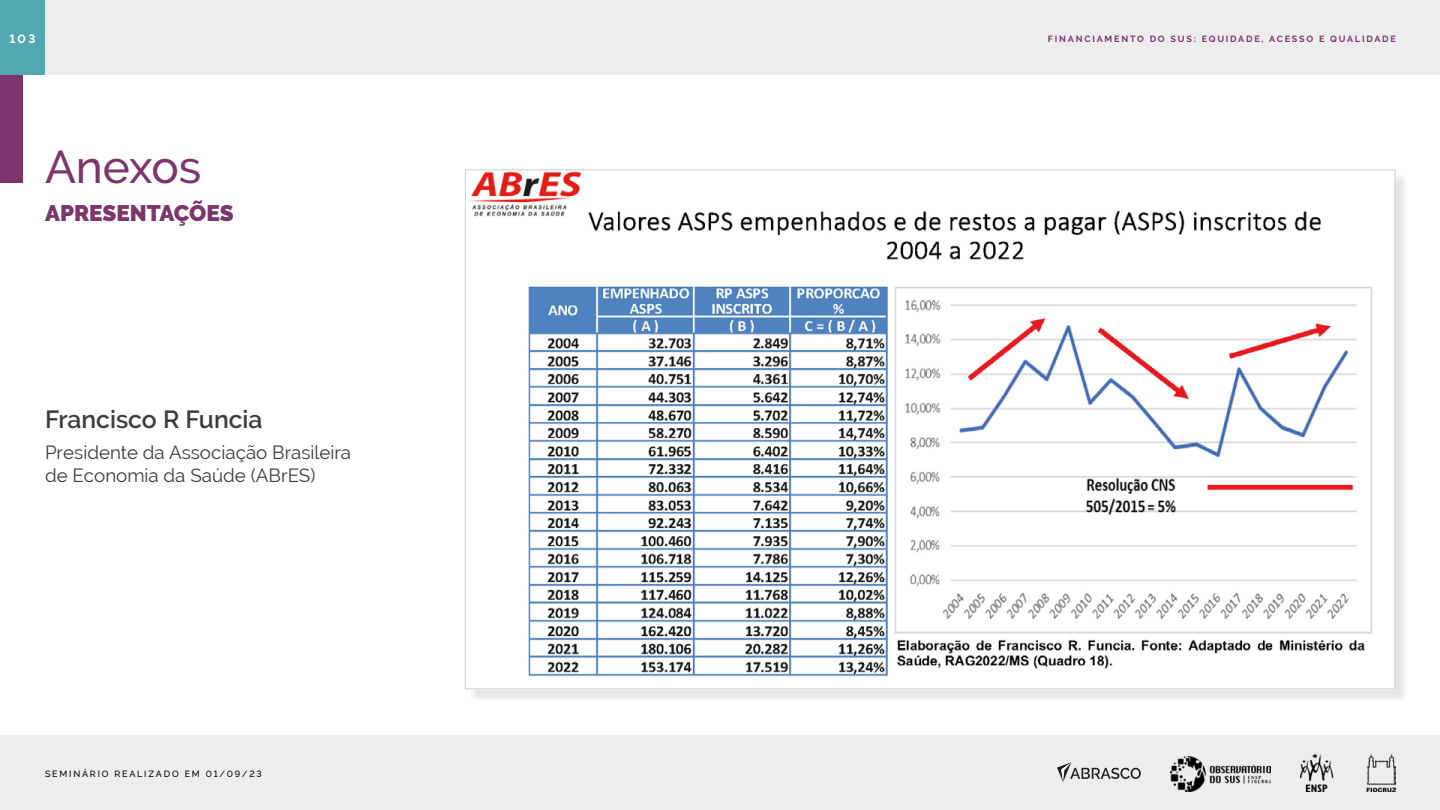
<style>
.page{position:relative;width:1440px;height:810px;background:#fff}
.page>*{position:absolute;margin:0;border:0;box-sizing:border-box;transform-origin:0 0}
.t1{font:500 45.75px "Raleway";color:#7c356d}
.t2{font:600 24.75px "Raleway";color:#3c3c3b}
.t3{font:900 22.5px "Raleway";color:#7c356d}
.t4{font:18.75px/22.5px "Raleway";color:#3c3c3b}
.t5{font:700 12px "Raleway";color:#fff}
.t6{font:700 9px "Raleway";letter-spacing:.2em;color:#7c356d}
.t7{font:500 9px "Raleway";letter-spacing:.2em;color:#000}
</style>
<div class="page">
<div style="left:0;top:735px;width:1440px;height:75px;background:#eeeded"></div>
<div style="left:0;top:0;width:1440px;height:75px;background:#eeeded"></div>
<img style="left:1366px;top:753px;width:30px;height:38px">
<img style="left:1300px;top:754px;width:34px;height:37px">
<svg style="left:1057px;top:762px;width:84px;height:20px"></svg>
<img style="left:1171px;top:756px;width:99px;height:35px">
<div style="left:0;top:0;width:45px;height:75px;background:#51a8b1"></div>
<div style="left:469px;top:174px;width:940px;height:529px;background:#000;opacity:.1"></div>
<img style="left:469px;top:172px;width:924px;height:515px">
<div style="left:0;top:75px;width:22px;height:108px;background:#7c356d"></div>
<p class="t5" style="left:10px;top:32px;width:27px">103</p>
<h1 class="t1" style="left:45px;top:140px;width:158px">Anexos</h1>
<p class="t3" style="left:45px;top:200px;width:190px">APRESENTAÇÕES</p>
<h2 class="t2" style="left:45px;top:405px;width:219px">Francisco R Funcia</h2>
<p class="t4" style="left:45px;top:441px;width:308px">Presidente da Associação Brasileira de Economia da Saúde (ABrES)</p>
<p class="t7" style="left:45px;top:768px;width:218px">SEMINÁRIO REALIZADO EM 01/09/23</p>
<p class="t6" style="left:1048px;top:33px;width:349px">FINANCIAMENTO DO SUS: EQUIDADE, ACESSO E QUALIDADE</p>
</div>
